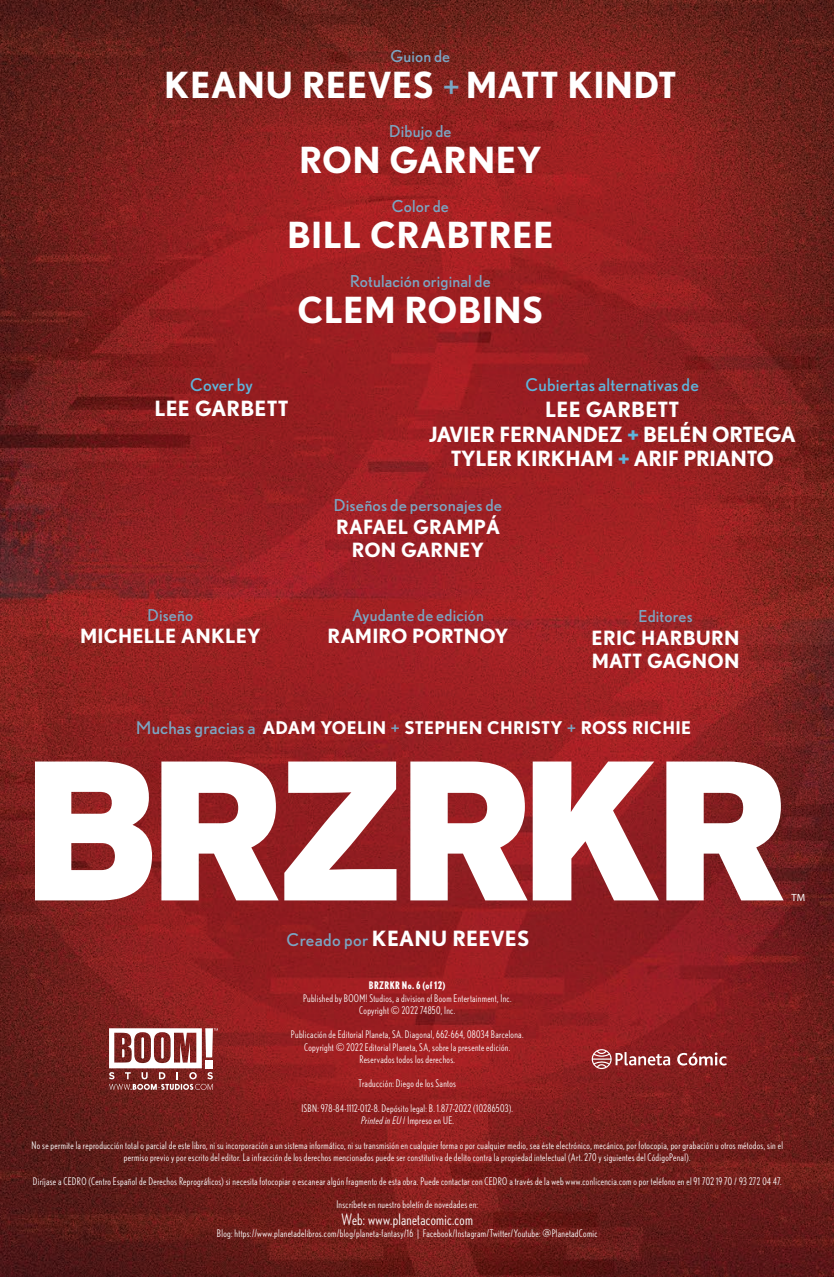
<style>
.page{position:relative;width:834px;height:1277px;background:#fff}
.page>*{position:absolute;margin:0;border:0;box-sizing:border-box;transform-origin:0 0}
.t1{font:700 36.05px "Nobel";letter-spacing:.01em;color:#fff}
.t2{font:700 21px "Nobel";letter-spacing:-.01em;color:#fff}
.t3{font:700 21px "Nobel";letter-spacing:.01em;color:#fff}
.t4{font:700 19.6px "Nobel";letter-spacing:.01em;color:#fff}
.t5{font:700 17.5px "Nobel";letter-spacing:.02em;color:#fff}
.t6{font:17.5px "Nobel";letter-spacing:.01em;color:#5fb5db}
.t7{font:16.28px "Nobel";letter-spacing:.01em;color:#7ba6c3}
.t8{font:condensed 15.75px "Nobel";letter-spacing:.02em;color:#fff}
.t9{font:condensed 10.5px/12.2px "Nobel";letter-spacing:.03em;color:#fff;text-align:center}
.t10{font:700 condensed 10.5px "Nobel";letter-spacing:.03em;color:#fff}
.t11{font:10.5px "Myriad Pro";color:#fff}
.s1{font-weight:400;font-size:32.73px;color:#7ba6c3}
.s2{color:#5fb5db}
.s3{font-weight:400;color:#7ba6c3}
.s4{font-weight:400;font-size:17.5px;color:#7ba6c3}
.s5{font-style:italic}
</style>
<div class="page">
<img style="left:0;top:0;width:833px;height:1277px">
<svg style="left:109px;top:1028px;width:109px;height:62px"></svg>
<svg style="left:35px;top:761px;width:117px;height:139px"></svg>
<svg style="left:161px;top:761px;width:117px;height:139px"></svg>
<svg style="left:284px;top:761px;width:112px;height:139px"></svg>
<svg style="left:410px;top:761px;width:248px;height:139px"></svg>
<svg style="left:666px;top:761px;width:117px;height:139px"></svg>
<svg style="left:677px;top:1052px;width:49px;height:13px"></svg>
<svg style="left:591px;top:1049px;width:79px;height:20px;background:#a9595a"></svg>
<p class="t7" style="left:390px;top:47px;width:61px">Guion de</p>
<p class="t1" style="left:164px;top:63px;width:514px">KEANU REEVES <span class="s1">+</span> MATT KINDT</p>
<p class="t7" style="left:389px;top:122px;width:64px">Dibujo de</p>
<p class="t1" style="left:299px;top:138px;width:244px">RON GARNEY</p>
<p class="t7" style="left:392px;top:197px;width:59px">Color de</p>
<p class="t1" style="left:287px;top:214px;width:268px">BILL CRABTREE</p>
<p class="t7" style="left:350px;top:272px;width:142px">Rotulación original de</p>
<p class="t1" style="left:297px;top:289px;width:247px">CLEM ROBINS</p>
<p class="t6" style="left:190px;top:375px;width:64px">Cover by</p>
<p class="t3" style="left:154px;top:395px;width:136px">LEE GARBETT</p>
<p class="t7" style="left:148px;top:605px;width:47px">Diseño</p>
<p class="t4" style="left:80px;top:625px;width:182px">MICHELLE ANKLEY</p>
<p class="t6" style="left:525px;top:375px;width:175px">Cubiertas alternativas de</p>
<p class="t3" style="left:545px;top:397px;width:136px">LEE GARBETT</p>
<p class="t2" style="left:429px;top:422px;width:368px">JAVIER FERNANDEZ <span class="s2">+</span> BELÉN ORTEGA</p>
<p class="t2" style="left:450px;top:446px;width:325px">TYLER KIRKHAM <span class="s2">+</span> ARIF PRIANTO</p>
<p class="t7" style="left:334px;top:496px;width:170px">Diseños de personajes de</p>
<p class="t4" style="left:336px;top:516px;width:165px">RAFAEL GRAMPÁ</p>
<p class="t4" style="left:352px;top:538px;width:134px">RON GARNEY</p>
<p class="t7" style="left:352px;top:605px;width:133px">Ayudante de edición</p>
<p class="t4" style="left:327px;top:625px;width:182px">RAMIRO PORTNOY</p>
<p class="t7" style="left:638px;top:607px;width:55px">Editores</p>
<p class="t4" style="left:591px;top:626px;width:149px">ERIC HARBURN</p>
<p class="t4" style="left:591px;top:649px;width:149px">MATT GAGNON</p>
<p class="t5" style="left:136px;top:717px;width:556px"><span class="s3">Muchas gracias a</span> ADAM YOELIN <span class="s3">+</span> STEPHEN CHRISTY <span class="s3">+</span> ROSS RICHIE</p>
<p class="t3" style="left:286px;top:925px;width:244px"><span class="s4">Creado por</span> KEANU REEVES</p>
<p class="t11" style="left:791px;top:891px;width:15px">TM</p>
<p class="t10" style="left:369px;top:979px;width:78px">BRZRKR No. 6 (of 12)</p>
<p class="t9" style="left:303px;top:992px;width:210px">Published by BOOM! Studios, a division of Boom Entertainment, Inc.</p>
<p class="t9" style="left:359px;top:1004px;width:97px">Copyright © 2022 74850, Inc.</p>
<p class="t9" style="left:291px;top:1028px;width:234px">Publicación de Editorial Planeta, SA. Diagonal, 662-664, 08034 Barcelona.<br>Copyright © 2022 Editorial Planeta, SA, sobre la presente edición.</p>
<p class="t9" style="left:359px;top:1053px;width:97px">Reservados todos los derechos.</p>
<p class="t9" style="left:358px;top:1077px;width:99px">Traducción: Diego de los Santos</p>
<p class="t9" style="left:301px;top:1102px;width:213px">ISBN: 978-84-1112-012-8. Depósito legal: B. 1.877-2022 (10286503).</p>
<p class="t9" style="left:360px;top:1114px;width:95px"><span class="s5">PrintedinEU</span> / Impreso en UE.</p>
<p class="t9" style="left:32px;top:1139px;width:752px">No se permite la reproducción total o parcial de este libro, ni su incorporación a un sistema informático, ni su transmisión en cualquier forma o por cualquier medio, sea éste electrónico, mecánico, por fotocopia, por grabación u otros métodos, sin el permiso previo y por escrito del editor. La infracción de los derechos mencionados puede ser constitutiva de delito contra la propiedad intelectual (Art. 270 y siguientes del CódigoPenal).</p>
<p class="t9" style="left:33px;top:1175px;width:750px">Diríjase a CEDRO (Centro Español de Derechos Reprográficos) si necesita fotocopiar o escanear algún fragmento de esta obra. Puede contactar con CEDRO a través de la web www.conlicencia.com o por teléfono en el 91 702 19 70 / 93 272 04 47.</p>
<p class="t9" style="left:336px;top:1198px;width:143px">Inscríbete en nuestro boletín de novedades en:</p>
<p class="t8" style="left:341px;top:1210px;width:133px">Web: www.planetacomic.com</p>
<p class="t9" style="left:217px;top:1227px;width:382px">Blog: https://www.planetadelibros.com/blog/planeta-fantasy/16 | Facebook/Instagram/Twitter/Youtube: @PlanetadComic</p>
</div>
